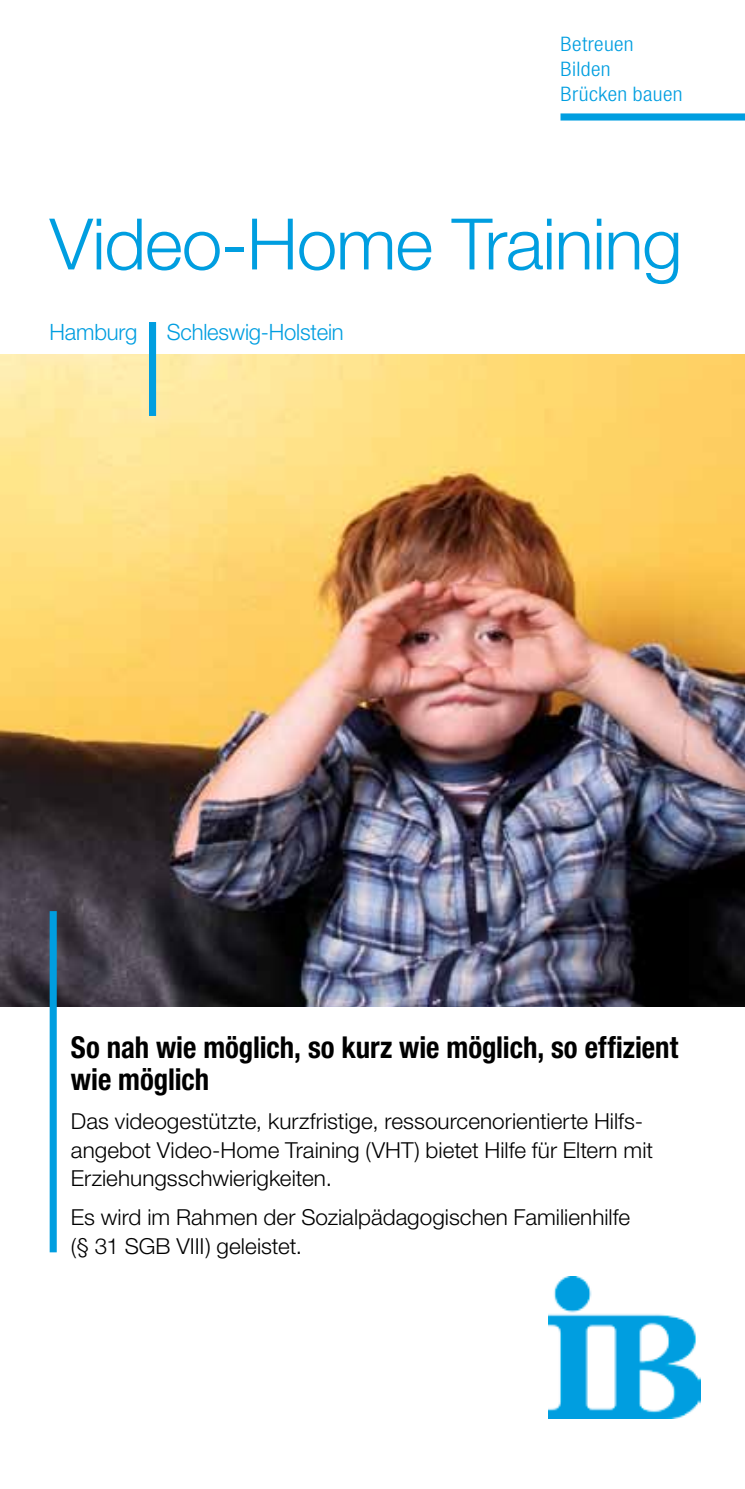
<style>
.page{position:relative;width:745px;height:1489px;background:#fff}
.page>*{position:absolute;margin:0;border:0;box-sizing:border-box;transform-origin:0 0}
.t1{font:300 71px "Helvetica Neue";letter-spacing:-.015em;color:#009ee0}
.t2{font:700 condensed 30.25px/32.5px "Helvetica Neue";color:#000;scale:.95 1}
.t3{font:300 22.5px "Helvetica Neue";letter-spacing:-.01em;color:#009ee0}
.t4{font:300 22px/28.8px "Helvetica Neue";color:#000}
.t5{font:300 condensed 20px/25px "Helvetica Neue";letter-spacing:.02em;color:#009ee0;scale:1.1 1}
</style>
<div class="page">
<div style="left:560px;top:113px;width:184px;height:7px;background:#009ee0"></div>
<img style="left:548px;top:1276px;width:152px;height:142px">
<img style="left:0;top:354px;width:744px;height:652px">
<div style="left:50px;top:911px;width:7px;height:341px;background:#009ee0"></div>
<div style="left:149px;top:322px;width:7px;height:94px;background:#009ee0"></div>
<p class="t5" style="left:560px;top:32px;width:112px">Betreuen<br>Bilden<br>Brücken bauen</p>
<h1 class="t1" style="left:50px;top:201px;width:634px">Video-Home Training</h1>
<p class="t3" style="left:50px;top:318px;width:89px">Hamburg</p>
<p class="t3" style="left:167px;top:318px;width:178px">Schleswig-Holstein</p>
<h2 class="t2" style="left:71px;top:1030px;width:640px">So nah wie möglich, so kurz wie möglich, so effizient wie möglich</h2>
<p class="t4" style="left:71px;top:1105px;width:583px">Das videogestützte, kurzfristige, ressourcenorientierte Hilfs&shy;angebot Video-Home Training (VHT) bietet Hilfe für Eltern mit<br>Erziehungsschwierigkeiten.</p>
<p class="t4" style="left:71px;top:1202px;width:560px">Es wird im Rahmen der Sozialpädagogischen Familienhilfe (§ 31 SGB VIII) geleistet.</p>
</div>
